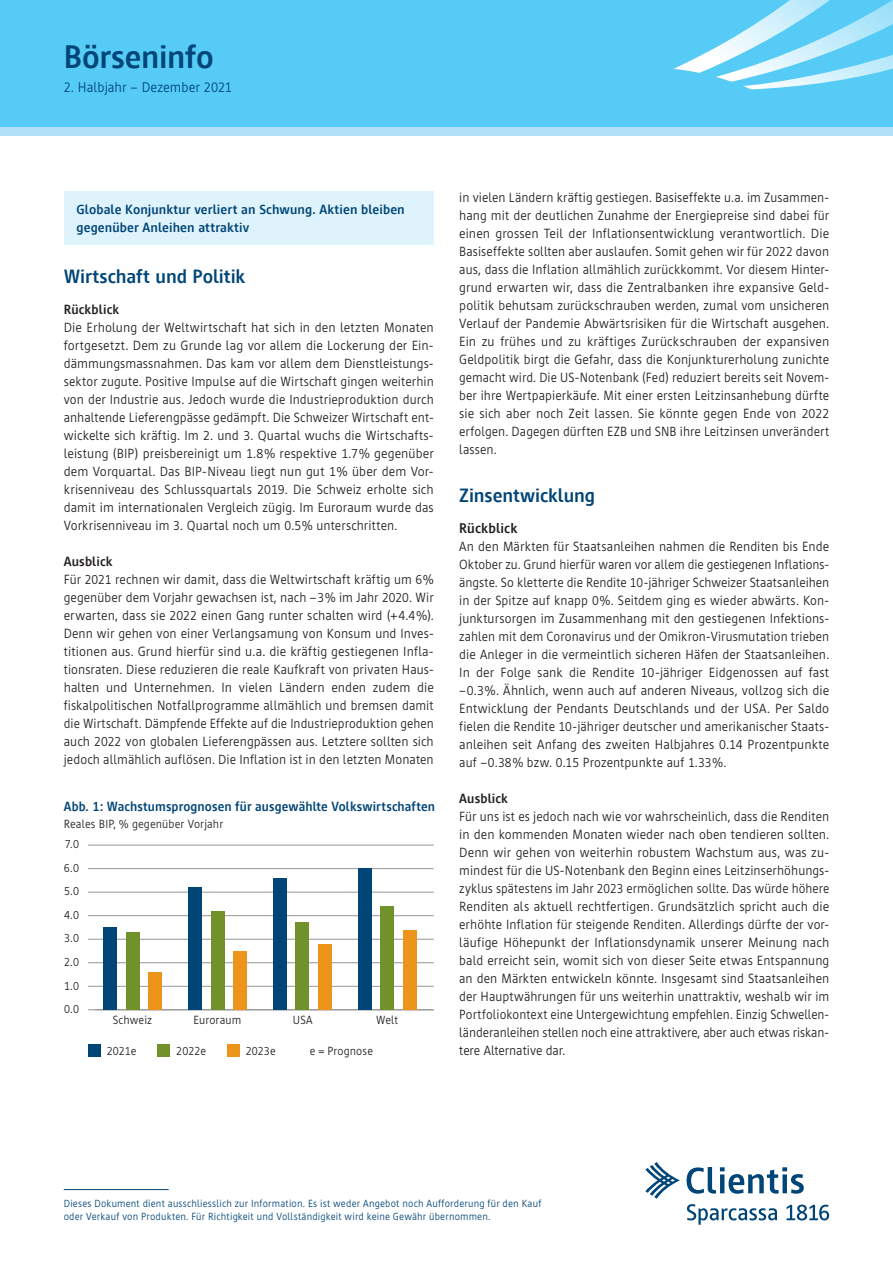
<style>
.page{position:relative;width:893px;height:1263px;background:#fff}
.page>*{position:absolute;margin:0;border:0;box-sizing:border-box;transform-origin:0 0}
.t1{font:700 33px "Cast";letter-spacing:-.005em;color:#004578}
.t2{font:700 19.5px "Cast";color:#004578}
.t3{font:300 14.25px "Cast";letter-spacing:.005em;color:#004578}
.t4{font:700 14.25px "Cast";letter-spacing:.005em;color:#231f20}
.t5{font:300 13.5px/18px "Cast";letter-spacing:.01em;color:#231f20;text-align:justify}
.t6{font:700 13.5px/18px "Cast";letter-spacing:.01em;color:#004578}
.t7{font:700 13.5px "Cast";letter-spacing:.01em;color:#231f20}
.t8{font:300 12px "Cast";letter-spacing:.015em;color:#231f20}
.t9{font:300 10.5px/13.5px "Cast";letter-spacing:.02em;color:#004578}
</style>
<div class="page">
<div style="left:0;top:0;width:893px;height:128px;background:#56cbf5"></div>
<svg style="left:673px;top:0;width:220px;height:89px"></svg>
<div style="left:0;top:128px;width:893px;height:8px;background:#b2e2f9"></div>
<svg style="left:645px;top:1162px;width:35px;height:37px"></svg>
<svg style="left:687px;top:1167px;width:117px;height:27px"></svg>
<svg style="left:687px;top:1204px;width:90px;height:21px"></svg>
<svg style="left:786px;top:1204px;width:43px;height:16px"></svg>
<hr style="left:64px;top:1189px;width:105px;height:1px;background:#004578">
<div style="left:64px;top:191px;width:370px;height:54px;background:#dff3fc"></div>
<hr style="left:88px;top:1009px;width:346px;height:1px;background:#939598">
<hr style="left:88px;top:986px;width:346px;height:1px;background:#939598">
<hr style="left:88px;top:962px;width:346px;height:1px;background:#939598">
<hr style="left:88px;top:939px;width:346px;height:1px;background:#939598">
<hr style="left:88px;top:915px;width:346px;height:1px;background:#939598">
<hr style="left:88px;top:892px;width:346px;height:1px;background:#939598">
<hr style="left:88px;top:868px;width:346px;height:1px;background:#939598">
<hr style="left:88px;top:845px;width:346px;height:1px;background:#939598">
<div style="left:358px;top:869px;width:13px;height:141px;background:#004578"></div>
<div style="left:273px;top:878px;width:14px;height:132px;background:#004578"></div>
<div style="left:188px;top:887px;width:14px;height:123px;background:#004578"></div>
<div style="left:103px;top:927px;width:14px;height:83px;background:#004578"></div>
<div style="left:380px;top:906px;width:14px;height:104px;background:#71912a"></div>
<div style="left:296px;top:923px;width:13px;height:87px;background:#71912a"></div>
<div style="left:211px;top:911px;width:13px;height:99px;background:#71912a"></div>
<div style="left:126px;top:932px;width:14px;height:78px;background:#71912a"></div>
<div style="left:403px;top:930px;width:13px;height:80px;background:#ec951a"></div>
<div style="left:318px;top:944px;width:14px;height:66px;background:#ec951a"></div>
<div style="left:233px;top:951px;width:14px;height:59px;background:#ec951a"></div>
<div style="left:149px;top:972px;width:13px;height:38px;background:#ec951a"></div>
<div style="left:88px;top:1044px;width:13px;height:13px;background:#004578"></div>
<div style="left:157px;top:1044px;width:13px;height:13px;background:#71912a"></div>
<div style="left:227px;top:1044px;width:13px;height:13px;background:#ec951a"></div>
<h1 class="t1" style="left:64px;top:38px;width:152px">Börseninfo</h1>
<p class="t3" style="left:64px;top:80px;width:170px">2. Halbjahr – Dezember 2021</p>
<p class="t6" style="left:77px;top:201px;width:330px">Globale Konjunktur verliert an Schwung. Aktien bleiben gegenüber Anleihen attraktiv</p>
<h2 class="t2" style="left:64px;top:265px;width:183px">Wirtschaft und Politik</h2>
<p class="t7" style="left:64px;top:301px;width:57px">Rückblick</p>
<p class="t5" style="left:64px;top:318px;width:371px">Die Erholung der Weltwirtschaft hat sich in den letzten Monaten fortgesetzt. Dem zu Grunde lag vor allem die Lockerung der Ein&shy;dämmungsmassnahmen. Das kam vor allem dem Dienstleistungs&shy;sektor zugute. Positive Impulse auf die Wirtschaft gingen weiterhin von der Industrie aus. Jedoch wurde die Industrieproduktion durch anhaltende Lieferengpässe gedämpft. Die Schweizer Wirtschaft ent&shy;wickelte sich kräftig. Im 2. und 3. Quartal wuchs die Wirtschafts&shy;leistung (BIP) preisbereinigt um 1.8% respektive 1.7% gegenüber dem Vorquartal. Das BIP-Niveau liegt nun gut 1% über dem Vor&shy;krisenniveau des Schlussquartals 2019. Die Schweiz erholte sich damit im internationalen Vergleich zügig. Im Euroraum wurde das Vorkrisenniveau im 3. Quartal noch um 0.5% unterschritten.</p>
<p class="t7" style="left:64px;top:553px;width:50px">Ausblick</p>
<p class="t5" style="left:64px;top:570px;width:371px">Für 2021 rechnen wir damit, dass die Weltwirtschaft kräftig um 6% gegenüber dem Vorjahr gewachsen ist, nach –3% im Jahr 2020. Wir erwarten, dass sie 2022 einen Gang runter schalten wird (+4.4%).<br>Denn wir gehen von einer Verlangsamung von Konsum und Inves&shy;titionen aus. Grund hierfür sind u.a. die kräftig gestiegenen Infla&shy;tionsraten. Diese reduzieren die reale Kaufkraft von privaten Haus&shy;halten und Unternehmen. In vielen Ländern enden zudem die fiskalpolitischen Notfallprogramme allmählich und bremsen damit die Wirtschaft. Dämpfende Effekte auf die Industrieproduktion gehen auch 2022 von globalen Lieferengpässen aus. Letztere sollten sich jedoch allmählich auflösen. Die Inflation ist in den letzten Monaten</p>
<p class="t6" style="left:64px;top:797px;width:373px">Abb. 1: Wachstumsprognosen für ausgewählte Volkswirtschaften</p>
<p class="t8" style="left:64px;top:817px;width:161px">Reales BIP, % gegenüber Vorjahr</p>
<p class="t8" style="left:65px;top:838px;width:16px">7.0</p>
<p class="t8" style="left:64px;top:861px;width:17px">6.0</p>
<p class="t8" style="left:64px;top:885px;width:17px">5.0</p>
<p class="t8" style="left:64px;top:908px;width:17px">4.0</p>
<p class="t8" style="left:64px;top:932px;width:16px">3.0</p>
<p class="t8" style="left:64px;top:955px;width:16px">2.0</p>
<p class="t8" style="left:64px;top:979px;width:17px">1.0</p>
<p class="t8" style="left:64px;top:1002px;width:17px">0.0</p>
<p class="t8" style="left:113px;top:1014px;width:41px">Schweiz</p>
<p class="t8" style="left:193px;top:1014px;width:49px">Euroraum</p>
<p class="t8" style="left:293px;top:1014px;width:21px">USA</p>
<p class="t8" style="left:376px;top:1014px;width:24px">Welt</p>
<p class="t8" style="left:107px;top:1044px;width:31px">2021e</p>
<p class="t8" style="left:176px;top:1044px;width:31px">2022e</p>
<p class="t8" style="left:246px;top:1044px;width:31px">2023e</p>
<p class="t8" style="left:310px;top:1044px;width:65px">e = Prognose</p>
<p class="t5" style="left:459px;top:188px;width:371px">in vielen Ländern kräftig gestiegen. Basiseffekte u.a. im Zusammen&shy;hang mit der deutlichen Zunahme der Energiepreise sind dabei für einen grossen Teil der Inflationsentwicklung verantwortlich. Die Basiseffekte sollten aber auslaufen. Somit gehen wir für 2022 davon aus, dass die Inflation allmählich zurückkommt. Vor diesem Hinter&shy;grund erwarten wir, dass die Zentralbanken ihre expansive Geld&shy;politik behutsam zurückschrauben werden, zumal vom unsicheren Verlauf der Pandemie Abwärtsrisiken für die Wirtschaft ausgehen.<br>Ein zu frühes und zu kräftiges Zurückschrauben der expansiven Geldpolitik birgt die Gefahr, dass die Konjunkturerholung zunichte gemacht wird. Die US-Notenbank (Fed) reduziert bereits seit Novem&shy;ber ihre Wertpapierkäufe. Mit einer ersten Leitzinsanhebung dürfte sie sich aber noch Zeit lassen. Sie könnte gegen Ende von 2022 erfolgen. Dagegen dürften EZB und SNB ihre Leitzinsen unverändert lassen.</p>
<h2 class="t2" style="left:459px;top:484px;width:137px">Zinsentwicklung</h2>
<p class="t4" style="left:459px;top:519px;width:60px">Rückblick</p>
<p class="t5" style="left:459px;top:537px;width:371px">An den Märkten für Staatsanleihen nahmen die Renditen bis Ende Oktober zu. Grund hierfür waren vor allem die gestiegenen Inflations&shy;ängste. So kletterte die Rendite 10-jähriger Schweizer Staatsanleihen in der Spitze auf knapp 0%. Seitdem ging es wieder abwärts. Kon&shy;junktursorgen im Zusammenhang mit den gestiegenen Infektions&shy;zahlen mit dem Coronavirus und der Omikron-Virusmutation trieben die Anleger in die vermeintlich sicheren Häfen der Staatsanleihen.<br>In der Folge sank die Rendite 10-jähriger Eidgenossen auf fast –0.3%. Ähnlich, wenn auch auf anderen Niveaus, vollzog sich die Entwicklung der Pendants Deutschlands und der USA. Per Saldo fielen die Rendite 10-jähriger deutscher und amerikanischer Staats&shy;anleihen seit Anfang des zweiten Halbjahres 0.14 Prozentpunkte auf –0.38% bzw. 0.15 Prozentpunkte auf 1.33%.</p>
<p class="t7" style="left:459px;top:790px;width:50px">Ausblick</p>
<p class="t5" style="left:459px;top:807px;width:371px">Für uns ist es jedoch nach wie vor wahrscheinlich, dass die Renditen in den kommenden Monaten wieder nach oben tendieren sollten.<br>Denn wir gehen von weiterhin robustem Wachstum aus, was zu&shy;mindest für die US-Notenbank den Beginn eines Leitzinserhöhungs&shy;zyklus spätestens im Jahr 2023 ermöglichen sollte. Das würde höhere Renditen als aktuell rechtfertigen. Grundsätzlich spricht auch die erhöhte Inflation für steigende Renditen. Allerdings dürfte der vor&shy;läufige Höhepunkt der Inflationsdynamik unserer Meinung nach bald erreicht sein, womit sich von dieser Seite etwas Entspannung an den Märkten entwickeln könnte. Insgesamt sind Staatsanleihen der Hauptwährungen für uns weiterhin unattraktiv, weshalb wir im Portfoliokontext eine Untergewichtung empfehlen. Einzig Schwellen&shy;länderanleihen stellen noch eine attraktivere, aber auch etwas riskan&shy;tere Alternative dar.</p>
<p class="t9" style="left:64px;top:1196px;width:479px">Dieses Dokument dient ausschliesslich zur Information. Es ist weder Angebot noch Aufforderung für den Kauf oder Verkauf von Produkten. Für Richtigkeit und Vollständigkeit wird keine Gewähr übernommen.</p>
</div>
